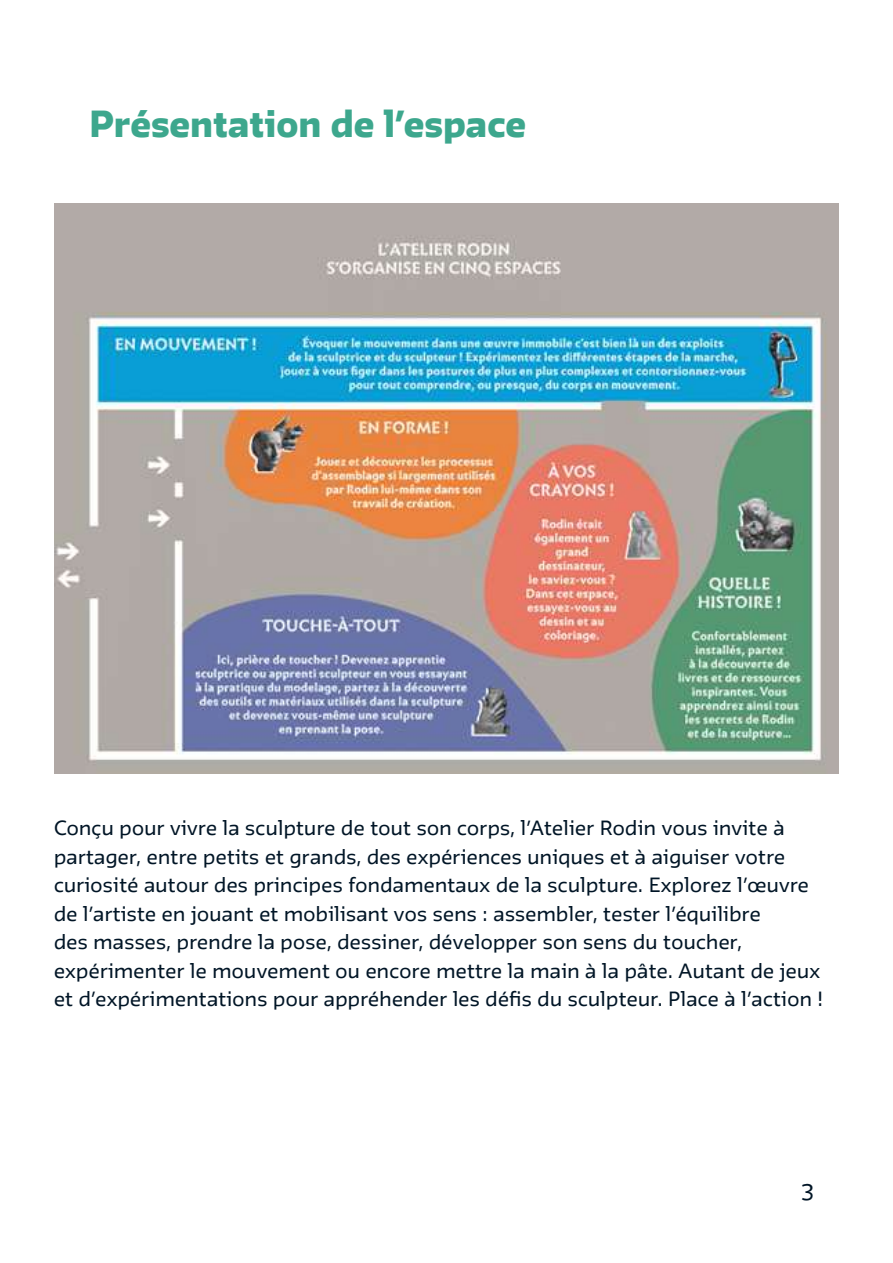
<style>
.page{position:relative;width:893px;height:1263px;background:#fff}
.page>*{position:absolute;margin:0;border:0;box-sizing:border-box;transform-origin:0 0}
.t1{font:900 33px "Irma Text Std";color:#3da78d}
.t2{font:21px "Irma Text Std";color:#001526}
.t3{font:18px/28.5px "Irma Text Std";letter-spacing:.02em;color:#001526}
</style>
<div class="page">
<img style="left:54px;top:203px;width:785px;height:571px">
<h1 class="t1" style="left:89px;top:98px;width:438px">Présentation de l’espace</h1>
<p class="t3" style="left:54px;top:813px;width:771px">Conçu pour vivre la sculpture de tout son corps, l’Atelier Rodin vous invite à partager, entre petits et grands, des expériences uniques et à aiguiser votre curiosité autour des principes fondamentaux de la sculpture. Explorez l’œuvre de l’artiste en jouant et mobilisant vos sens : assembler, tester l’équilibre<br>des masses, prendre la pose, dessiner, développer son sens du toucher, expérimenter le mouvement ou encore mettre la main à la pâte. Autant de jeux et d’expérimentations pour appréhender les défis du sculpteur. Place à l’action !</p>
<p class="t2" style="left:801px;top:1174px;width:14px">3</p>
</div>
